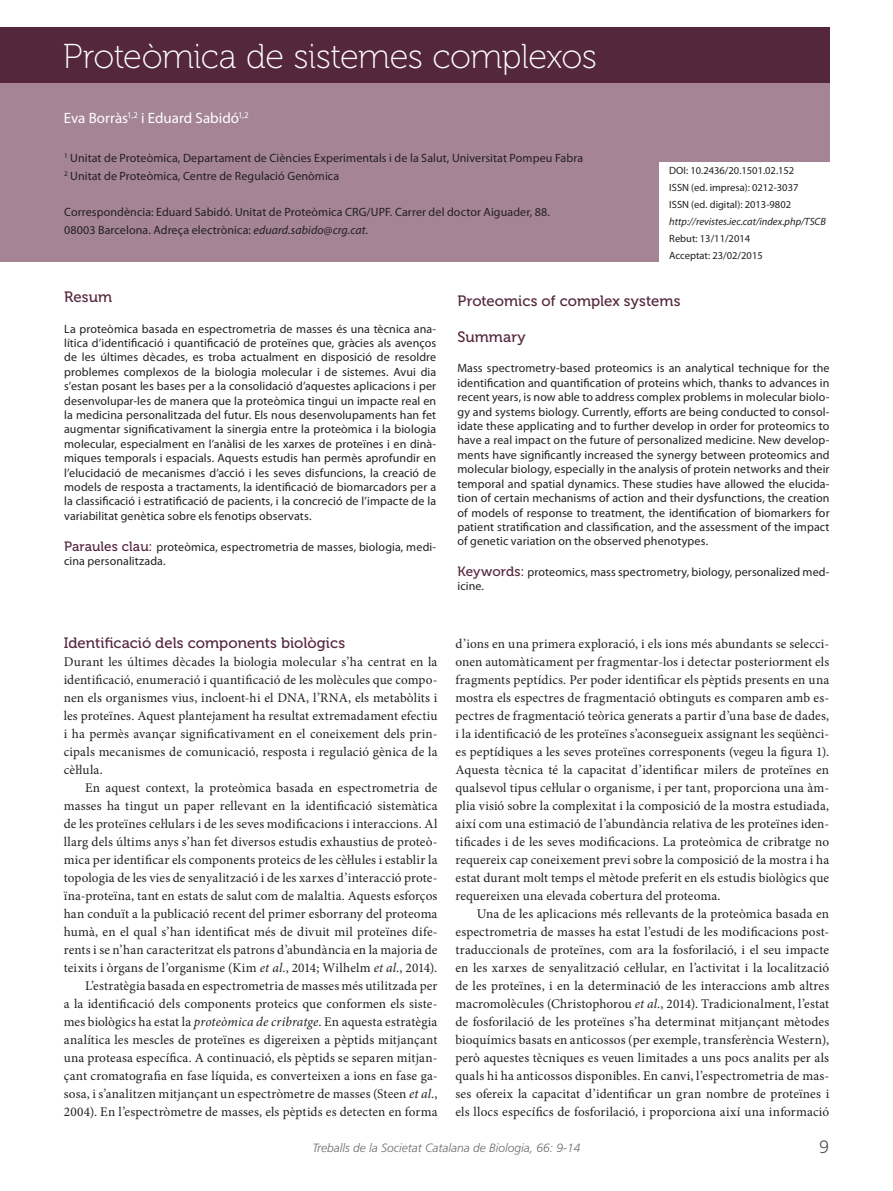
<style>
.page{position:relative;width:893px;height:1191px;background:#fff}
.page>*{position:absolute;margin:0;border:0;box-sizing:border-box;transform-origin:0 0}
.Titol_article{font:34.5px "Museo 100";letter-spacing:-.015em;color:#fff}
.t1{font:300 18px "Frutiger LT Std";color:#57585a}
.Apartat{font:15px "Museo 500";color:#54273c}
.Autor_article_recerc{font:15px "Myriad Pro";color:#fff}
.Text_tirat{font:15px "Museo 500";letter-spacing:.005em;color:#54273c}
.Text_tirat_recerca{font:13.35px/18px "Minion Pro";letter-spacing:.005em;color:#231f20;text-align:justify}
.Resum{font:12px/14.4px "Myriad Pro";letter-spacing:.01em;color:#231f20;text-align:justify}
.Filiacio_i_adreça{font:12px/18px "Myriad Pro";letter-spacing:.01em;color:#231f20}
.t2{font:italic 300 12px "Frutiger LT Std";color:#6c6d70}
.t3{font:10.5px "Myriad Pro";color:#231f20}
.t4{font:italic 10.5px "Myriad Pro";color:#231f20}
.s1{font-style:italic}
.s2{font-family:"Museo 500";font-size:13.5px;color:#54273c}
</style>
<div class="page">
<div style="left:0;top:27px;width:829px;height:57px;background:#54273c"></div>
<div style="left:0;top:84px;width:829px;height:178px;background:#a48495"></div>
<div style="left:659px;top:162px;width:180px;height:118px;background:#fff"></div>
<p class="Titol_article" style="left:63px;top:38px;width:535px">Proteòmica de sistemes complexos</p>
<p class="Autor_article_recerc" style="left:64px;top:108px;width:187px">Eva Borràs<sup>1,2</sup> i Eduard Sabidó<sup>1,2</sup></p>
<p class="Filiacio_i_adreça" style="left:64px;top:149px;width:521px"><sup>1</sup> Unitat de Proteòmica, Departament de Ciències Experimentals i de la Salut, Universitat Pompeu Fabra</p>
<p class="Filiacio_i_adreça" style="left:64px;top:167px;width:277px"><sup>2</sup> Unitat de Proteòmica, Centre de Regulació Genòmica</p>
<p class="Filiacio_i_adreça" style="left:64px;top:203px;width:487px">Correspondència: Eduard Sabidó. Unitat de Proteòmica CRG/UPF. Carrer del doctor Aiguader, 88.<br>08003 Barcelona. Adreça electrònica: <span class="s1">eduard.sabido@crg.cat</span>.</p>
<p class="t3" style="left:669px;top:164px;width:127px">DOI: 10.2436/20.1501.02.152</p>
<p class="t3" style="left:669px;top:181px;width:131px">ISSN (ed. impresa): 0212-3037</p>
<p class="t3" style="left:669px;top:198px;width:123px">ISSN (ed. digital): 2013-9802</p>
<p class="t4" style="left:669px;top:215px;width:158px">http://revistes.iec.cat/index.php/TSCB</p>
<p class="t3" style="left:669px;top:232px;width:82px">Rebut: 13/11/2014</p>
<p class="t3" style="left:669px;top:249px;width:95px">Acceptat: 23/02/2015</p>
<p class="Text_tirat" style="left:64px;top:289px;width:49px">Resum</p>
<p class="Resum" style="left:64px;top:321px;width:374px">La proteòmica basada en espectrometria de masses és una tècnica ana&shy;lítica d’identificació i quantificació de proteïnes que, gràcies als avenços de les últimes dècades, es troba actualment en disposició de resoldre problemes complexos de la biologia molecular i de sistemes. Avui dia s’estan posant les bases per a la consolidació d’aquestes aplicacions i per desenvolupar-les de manera que la proteòmica tingui un impacte real en la medicina personalitzada del futur. Els nous desenvolupaments han fet augmentar significativament la sinergia entre la proteòmica i la biologia molecular, especialment en l’anàlisi de les xarxes de proteïnes i en dinà&shy;miques temporals i espacials. Aquests estudis han permès aprofundir en l’elucidació de mecanismes d’acció i les seves disfuncions, la creació de models de resposta a tractaments, la identificació de biomarcadors per a la classificació i estratificació de pacients, i la concreció de l’impacte de la variabilitat genètica sobre els fenotips observats.</p>
<p class="Resum" style="left:64px;top:539px;width:374px"><span class="s2">Paraules clau:</span> proteòmica, espectrometria de masses, biologia, medi&shy;cina personalitzada.</p>
<p class="Apartat" style="left:457px;top:293px;width:225px">Proteomics of complex systems</p>
<p class="Text_tirat" style="left:457px;top:329px;width:70px">Summary</p>
<p class="Resum" style="left:457px;top:361px;width:374px">Mass spectrometry-based proteomics is an analytical technique for the identification and quantification of proteins which, thanks to advances in recent years, is now able to address complex problems in molecular biolo&shy;gy and systems biology. Currently, efforts are being conducted to consol&shy;idate these applicating and to further develop in order for proteomics to have a real impact on the future of personalized medicine. New develop&shy;ments have significantly increased the synergy between proteomics and molecular biology, especially in the analysis of protein networks and their temporal and spatial dynamics. These studies have allowed the elucida&shy;tion of certain mechanisms of action and their dysfunctions, the creation of models of response to treatment, the identification of biomarkers for patient stratification and classification, and the assessment of the impact of genetic variation on the observed phenotypes.</p>
<p class="Resum" style="left:457px;top:564px;width:374px"><span class="s2">Keywords:</span> proteomics, mass spectrometry, biology, personalized med&shy;icine.</p>
<p class="Apartat" style="left:64px;top:635px;width:283px">Identificació dels components biològics</p>
<p class="Text_tirat_recerca" style="left:64px;top:653px;width:375px">Durant les últimes dècades la biologia molecular s’ha centrat en la identificació, enumeració i quantificació de les molècules que compo&shy;nen els organismes vius, incloent-hi el DNA, l’RNA, els metabòlits i les proteïnes. Aquest plantejament ha resultat extremadament efectiu i ha permès avançar significativament en el coneixement dels prin&shy;cipals mecanismes de comunicació, resposta i regulació gènica de la cèŀlula.</p>
<p class="Text_tirat_recerca" style="left:64px;top:779px;width:375px;text-indent:21px">En aquest context, la proteòmica basada en espectrometria de masses ha tingut un paper rellevant en la identificació sistemàtica de les proteïnes ceŀlulars i de les seves modificacions i interaccions. Al llarg dels últims anys s’han fet diversos estudis exhaustius de proteò&shy;mica per identificar els components proteics de les cèŀlules i establir la topologia de les vies de senyalització i de les xarxes d’interacció prote&shy;ïna-proteïna, tant en estats de salut com de malaltia. Aquests esforços han conduït a la publicació recent del primer esborrany del proteoma humà, en el qual s’han identificat més de divuit mil proteïnes dife&shy;rents i se n’han caracteritzat els patrons d’abundància en la majoria de teixits i òrgans de l’organisme (Kim <span class="s1">et al.</span>, 2014; Wilhelm <span class="s1">et al.</span>, 2014).</p>
<p class="Text_tirat_recerca" style="left:64px;top:977px;width:375px;text-indent:21px">L’estratègia basada en espectrometria de masses més utilitzada per a la identificació dels components proteics que conformen els siste&shy;mes biològics ha estat la <span class="s1">proteòmica de cribratge</span>. En aquesta estratègia analítica les mescles de proteïnes es digereixen a pèptids mitjançant una proteasa específica. A continuació, els pèptids se separen mitjan&shy;çant cromatografia en fase líquida, es converteixen a ions en fase ga&shy;sosa, i s’analitzen mitjançant un espectròmetre de masses (Steen <span class="s1">et al.</span>, 2004). En l’espectròmetre de masses, els pèptids es detecten en forma</p>
<p class="Text_tirat_recerca" style="left:455px;top:635px;width:375px">d’ions en una primera exploració, i els ions més abundants se selecci&shy;onen automàticament per fragmentar-los i detectar posteriorment els fragments peptídics. Per poder identificar els pèptids presents en una mostra els espectres de fragmentació obtinguts es comparen amb es&shy;pectres de fragmentació teòrica generats a partir d’una base de dades, i la identificació de les proteïnes s’aconsegueix assignant les seqüènci&shy;es peptídiques a les seves proteïnes corresponents (vegeu la figura 1).<br>Aquesta tècnica té la capacitat d’identificar milers de proteïnes en qualsevol tipus ceŀlular o organisme, i per tant, proporciona una àm&shy;plia visió sobre la complexitat i la composició de la mostra estudiada, així com una estimació de l’abundància relativa de les proteïnes iden&shy;tificades i de les seves modificacions. La proteòmica de cribratge no requereix cap coneixement previ sobre la composició de la mostra i ha estat durant molt temps el mètode preferit en els estudis biològics que requereixen una elevada cobertura del proteoma.</p>
<p class="Text_tirat_recerca" style="left:455px;top:905px;width:375px;text-indent:21px">Una de les aplicacions més rellevants de la proteòmica basada en espectrometria de masses ha estat l’estudi de les modificacions post&shy;traduccionals de proteïnes, com ara la fosforilació, i el seu impacte en les xarxes de senyalització ceŀlular, en l’activitat i la localització de les proteïnes, i en la determinació de les interaccions amb altres macromolècules (Christophorou <span class="s1">et al.</span>, 2014). Tradicionalment, l’estat de fosforilació de les proteïnes s’ha determinat mitjançant mètodes bioquímics basats en anticossos (per exemple, transferència Western), però aquestes tècniques es veuen limitades a uns pocs analits per als quals hi ha anticossos disponibles. En canvi, l’espectrometria de mas&shy;ses ofereix la capacitat d’identificar un gran nombre de proteïnes i els llocs específics de fosforilació, i proporciona així una informació</p>
<p class="t2" style="left:312px;top:1141px;width:270px">Treballs de la Societat Catalana de Biologia, 66: 9-14</p>
<p class="t1" style="left:819px;top:1137px;width:12px">9</p>
</div>
